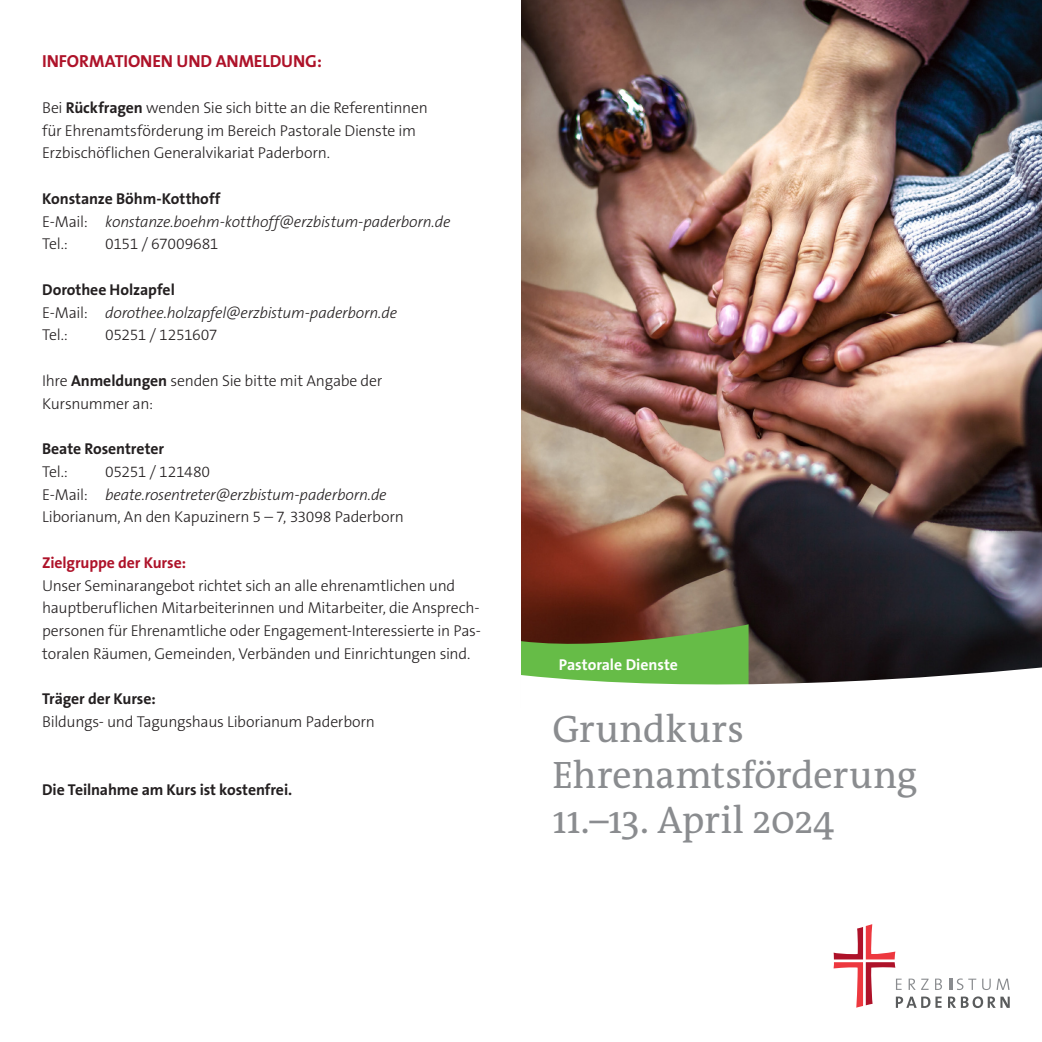
<style>
.page{position:relative;width:1042px;height:1042px;background:#fff}
.page>*{position:absolute;margin:0;border:0;box-sizing:border-box;transform-origin:0 0}
.t1{font:38.5px/45.5px "The Antiqua B W5 Plain";letter-spacing:-.005em;color:#8a8c8f}
.t2{font:700 17.5px "The Sans B7";letter-spacing:-.005em;color:#ae1229}
.t3{font:300 15.75px/22.8px "The Sans B3";letter-spacing:-.015em;color:#231f20}
.t4{font:italic 300 15.75px/22.8px "The Sans B3";letter-spacing:-.01em;color:#231f20}
.t5{font:700 15.75px "The Sans B7";letter-spacing:-.005em;color:#231f20}
.t6{font:700 15.75px "The Sans B7";letter-spacing:-.005em;color:#ae1229}
.t7{font:700 15.75px "The Sans B7";color:#fff}
.s1{font-family:"The Sans B7";font-weight:700}
.s2{font-style:normal}
.s3{font-style:italic}
</style>
<div class="page">
<svg style="left:948px;top:996px;width:61px;height:12px"></svg>
<svg style="left:949px;top:978px;width:27px;height:12px"></svg>
<svg style="left:982px;top:978px;width:8px;height:12px"></svg>
<svg style="left:996px;top:978px;width:13px;height:12px"></svg>
<svg style="left:833px;top:924px;width:109px;height:84px"></svg>
<img style="left:521px;top:0;width:521px;height:621px">
<svg style="left:521px;top:621px;width:521px;height:64px;background:#4e5f3c"></svg>
<p class="t2" style="left:42px;top:52px;width:281px">INFORMATIONEN UND ANMELDUNG:</p>
<p class="t3" style="left:42px;top:97px;width:387px">Bei <span class="s1">Rückfragen</span> wenden Sie sich bitte an die Referentinnen für Ehrenamtsförderung im Bereich Pastorale Dienste im<br>Erzbischöflichen Generalvikariat Paderborn.</p>
<p class="t5" style="left:42px;top:190px;width:180px">Konstanze Böhm-Kotthoff</p>
<p class="t4" style="left:42px;top:211px;width:410px"><span class="s2">E-Mail:</span> konstanze.boehm-kotthoff@erzbistum-paderborn.de<br><span class="s2">Tel.:</span></p>
<p class="t3" style="left:105px;top:233px;width:115px">0151 / 67009681</p>
<p class="t5" style="left:42px;top:281px;width:134px">Dorothee Holzapfel</p>
<p class="t4" style="left:42px;top:302px;width:356px"><span class="s2">E-Mail:</span> dorothee.holzapfel@erzbistum-paderborn.de<br><span class="s2">Tel.:</span></p>
<p class="t3" style="left:105px;top:324px;width:114px">05251 / 1251607</p>
<p class="t3" style="left:42px;top:370px;width:342px">Ihre <span class="s1">Anmeldungen</span> senden Sie bitte mit Angabe der<br>Kursnummer an:</p>
<p class="t5" style="left:42px;top:440px;width:123px">Beate Rosentreter</p>
<p class="t3" style="left:42px;top:461px;width:27px">Tel.:</p>
<p class="t3" style="left:42px;top:461px;width:363px;text-indent:63px">05251 / 121480<br>E-Mail: <span class="s3">beate.rosentreter@erzbistum-paderborn.de<br></span>Liborianum, An den Kapuzinern 5 – 7, 33098 Paderborn</p>
<p class="t6" style="left:42px;top:554px;width:145px">Zielgruppe der Kurse:</p>
<p class="t3" style="left:42px;top:574px;width:440px">Unser Seminarangebot richtet sich an alle ehrenamtlichen und hauptberuflichen Mitarbeiterinnen und Mitarbeiter, die Ansprech&shy;personen für Ehrenamtliche oder Engagement-Interessierte in Pas&shy;toralen Räumen, Gemeinden, Verbänden und Einrichtungen sind.</p>
<p class="t5" style="left:42px;top:691px;width:115px">Träger der Kurse:</p>
<p class="t3" style="left:42px;top:711px;width:334px">Bildungs- und Tagungshaus Liborianum Paderborn</p>
<p class="t5" style="left:42px;top:782px;width:251px">Die Teilnahme am Kurs ist kostenfrei.</p>
<p class="t7" style="left:559px;top:656px;width:121px">Pastorale Dienste</p>
<h1 class="t1" style="left:552px;top:706px;width:366px">Grundkurs<br>Ehrenamtsförderung<br>11.–13. April 2024</h1>
</div>
